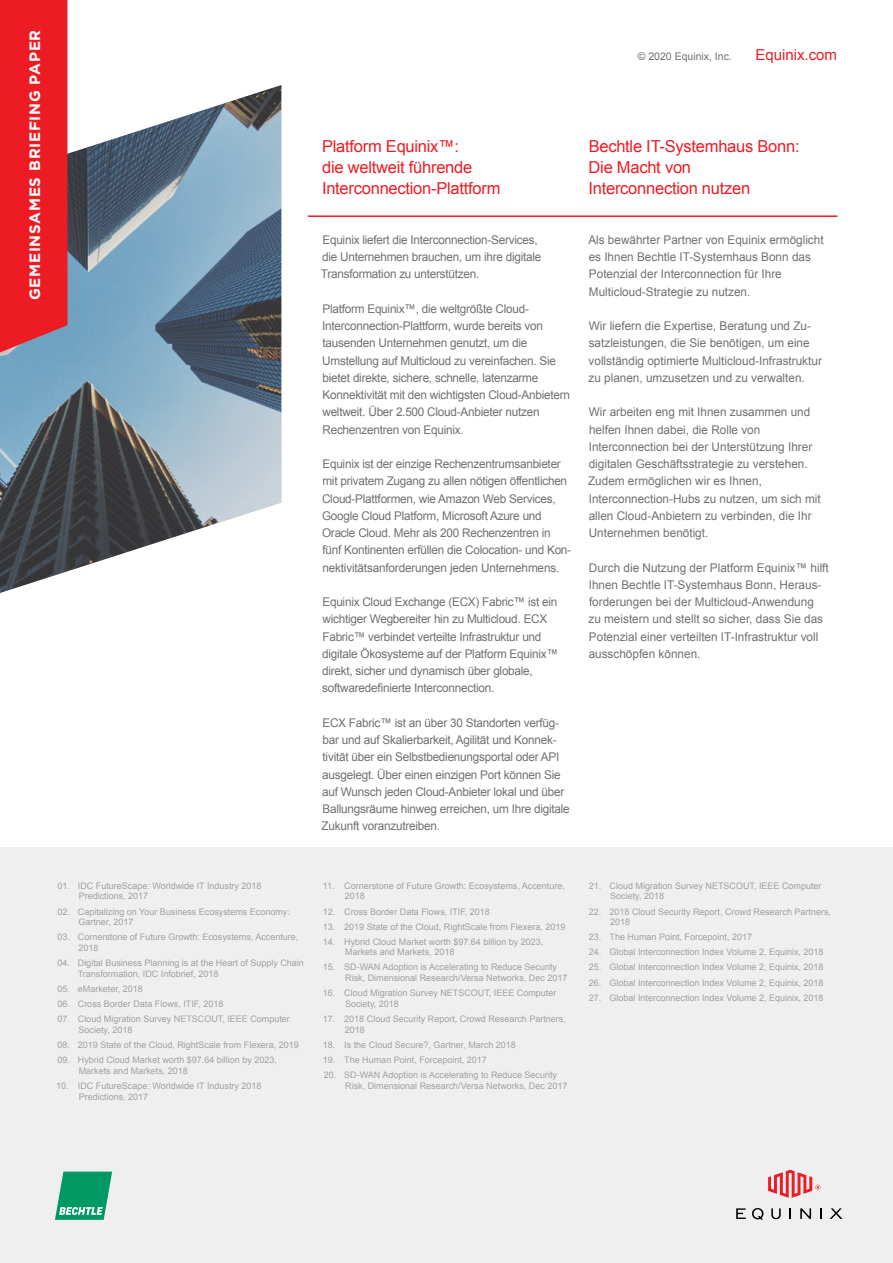
<style>
.page{position:relative;width:893px;height:1263px;background:#fff}
.page>*{position:absolute;margin:0;border:0;box-sizing:border-box;transform-origin:0 0}
.t1{font:16.5px/20.7px "Arial";letter-spacing:-.015em;color:#ed1c24}
.t2{font:700 15px "Gotham";letter-spacing:.05em;color:#fff}
.t3{font:15px "Arial";color:#ed1c24}
.t4{font:12px/17.2px "Arial";letter-spacing:-.02em;color:#707073}
.t5{font:12px/17.2px "Arial";color:#707073}
.t6{font:10.5px "Arial";color:#707073}
.t7{font:9px/10.8px "Arial";color:#a1a1a4}
</style>
<div class="page">
<div style="left:0;top:848px;width:893px;height:415px;background:#efeff0"></div>
<img style="left:0;top:85px;width:281px;height:508px">
<div style="left:0;top:0;width:68px;height:352px;background:#ed1c24"></div>
<svg style="left:736px;top:1208px;width:10px;height:11px"></svg>
<svg style="left:771px;top:1208px;width:10px;height:11px"></svg>
<svg style="left:789px;top:1208px;width:2px;height:11px"></svg>
<svg style="left:800px;top:1208px;width:11px;height:11px"></svg>
<svg style="left:820px;top:1208px;width:2px;height:11px"></svg>
<svg style="left:830px;top:1208px;width:12px;height:11px"></svg>
<svg style="left:752px;top:1208px;width:11px;height:12px"></svg>
<svg style="left:768px;top:1170px;width:52px;height:28px"></svg>
<hr style="left:308px;top:215px;width:529px;height:2px;background:#ed1c24">
<svg style="left:55px;top:1171px;width:57px;height:49px"></svg>
<p class="t2" style="left:25px;top:300px;width:272px;rotate:-90deg">GEMEINSAMES BRIEFING PAPER</p>
<p class="t6" style="left:638px;top:49px;width:96px">© 2020 Equinix, Inc.</p>
<p class="t3" style="left:755px;top:45px;width:83px">Equinix.com</p>
<p class="t1" style="left:322px;top:136px;width:180px">Platform Equinix™:<br>die weltweit führende<br>Interconnection-Plattform</p>
<p class="t4" style="left:321px;top:231px;width:222px">Equinix liefert die Interconnection-Services, die Unternehmen brauchen, um ihre digitale<br>Transformation zu unterstützen.</p>
<p class="t4" style="left:322px;top:300px;width:249px">Platform Equinix™, die weltgrößte Cloud-Interconnection-Plattform, wurde bereits von tausenden Unternehmen genutzt, um die Umstellung auf Multicloud zu vereinfachen. Sie bietet direkte, sichere, schnelle, latenzarme Konnektivität mit den wichtigsten Cloud-Anbietern weltweit. Über 2.500 Cloud-Anbieter nutzen Rechenzentren von Equinix.</p>
<p class="t4" style="left:322px;top:455px;width:251px">Equinix ist der einzige Rechenzentrumsanbieter mit privatem Zugang zu allen nötigen öffentlichen Cloud-Plattformen, wie Amazon Web Services, Google Cloud Platform, Microsoft Azure und Oracle Cloud. Mehr als 200 Rechenzentren in fünf Kontinenten erfüllen die Colocation- und Kon&shy;nektivitätsanforderungen jeden Unternehmens.</p>
<p class="t4" style="left:322px;top:593px;width:238px">Equinix Cloud Exchange (ECX) Fabric™ ist ein wichtiger Wegbereiter hin zu Multicloud. ECX Fabric™ verbindet verteilte Infrastruktur und digitale Ökosysteme auf der Platform Equinix™ direkt, sicher und dynamisch über globale, softwaredefinierte Interconnection.</p>
<p class="t4" style="left:322px;top:714px;width:250px">ECX Fabric™ ist an über 30 Standorten verfüg&shy;bar und auf Skalierbarkeit, Agilität und Konnek&shy;tivität über ein Selbstbedienungsportal oder API ausgelegt. Über einen einzigen Port können Sie auf Wunsch jeden Cloud-Anbieter lokal und über Ballungsräume hinweg erreichen, um Ihre digitale Zukunft voranzutreiben.</p>
<p class="t1" style="left:589px;top:136px;width:212px">Bechtle IT-Systemhaus Bonn:<br>Die Macht von</p>
<p class="t1" style="left:588px;top:178px;width:163px">Interconnection nutzen</p>
<p class="t5" style="left:588px;top:231px;width:237px">Als bewährter Partner von Equinix ermöglicht es Ihnen Bechtle IT-Systemhaus Bonn das Potenzial der Interconnection für Ihre Multicloud-Strategie zu nutzen.</p>
<p class="t5" style="left:588px;top:317px;width:235px">Wir liefern die Expertise, Beratung und Zu&shy;satzleistungen, die Sie benötigen, um eine vollständig optimierte Multicloud-Infrastruktur zu planen, umzusetzen und zu verwalten.</p>
<p class="t5" style="left:588px;top:404px;width:234px">Wir arbeiten eng mit Ihnen zusammen und helfen Ihnen dabei, die Rolle von Interconnection bei der Unterstützung Ihrer digitalen Geschäftsstrategie zu verstehen.<br>Zudem ermöglichen wir es Ihnen, Interconnection-Hubs zu nutzen, um sich mit allen Cloud-Anbietern zu verbinden, die Ihr Unternehmen benötigt.</p>
<p class="t5" style="left:588px;top:559px;width:242px">Durch die Nutzung der Platform Equinix™ hilft Ihnen Bechtle IT-Systemhaus Bonn, Heraus&shy;forderungen bei der Multicloud-Anwendung<br>zu meistern und stellt so sicher, dass Sie das Potenzial einer verteilten IT-Infrastruktur voll ausschöpfen können.</p>
<p class="t7" style="left:79px;top:880px;width:184px;text-indent:-21px">01. IDC FutureScape: Worldwide IT Industry 2018<br>Predictions, 2017</p>
<p class="t7" style="left:78px;top:906px;width:213px;text-indent:-21px">02. Capitalizing on Your Business Ecosystems Economy:<br>Gartner, 2017</p>
<p class="t7" style="left:78px;top:932px;width:221px;text-indent:-21px">03. Cornerstone of Future Growth: Ecosystems, Accenture,<br>2018</p>
<p class="t7" style="left:78px;top:958px;width:228px;text-indent:-20px">04. Digital Business Planning is at the Heart of Supply Chain<br>Transformation, IDC Infobrief, 2018</p>
<p class="t7" style="left:57px;top:983px;width:87px">05. eMarketer, 2018</p>
<p class="t7" style="left:57px;top:999px;width:167px">06. Cross Border Data Flows, ITIF, 2018</p>
<p class="t7" style="left:79px;top:1014px;width:213px;text-indent:-21px">07. Cloud Migration Survey NETSCOUT, IEEE Computer<br>Society, 2018</p>
<p class="t7" style="left:57px;top:1039px;width:243px">08. 2019 State of the Cloud, RightScale from Flexera, 2019</p>
<p class="t7" style="left:79px;top:1055px;width:200px;text-indent:-21px">09. Hybrid Cloud Market worth $97.64 billion by 2023,<br>Markets and Markets, 2018</p>
<p class="t7" style="left:79px;top:1080px;width:184px;text-indent:-22px">10. IDC FutureScape: Worldwide IT Industry 2018<br>Predictions, 2017</p>
<p class="t7" style="left:345px;top:880px;width:221px;text-indent:-22px">11. Cornerstone of Future Growth: Ecosystems, Accenture,<br>2018</p>
<p class="t7" style="left:323px;top:906px;width:169px">12. Cross Border Data Flows, ITIF, 2018</p>
<p class="t7" style="left:323px;top:921px;width:244px">13. 2019 State of the Cloud, RightScale from Flexera, 2019</p>
<p class="t7" style="left:345px;top:936px;width:200px;text-indent:-23px">14. Hybrid Cloud Market worth $97.64 billion by 2023,<br>Markets and Markets, 2018</p>
<p class="t7" style="left:345px;top:962px;width:224px;text-indent:-22px">15. SD-WAN Adoption is Accelerating to Reduce Security<br>Risk, Dimensional Research/Versa Networks, Dec 2017</p>
<p class="t7" style="left:345px;top:988px;width:213px;text-indent:-22px">16. Cloud Migration Survey NETSCOUT, IEEE Computer<br>Society, 2018</p>
<p class="t7" style="left:345px;top:1014px;width:222px;text-indent:-22px">17. 2018 Cloud Security Report, Crowd Research Partners,<br>2018</p>
<p class="t7" style="left:323px;top:1039px;width:195px">18. Is the Cloud Secure?, Gartner, March 2018</p>
<p class="t7" style="left:323px;top:1055px;width:166px">19. The Human Point, Forcepoint, 2017</p>
<p class="t7" style="left:345px;top:1070px;width:224px;text-indent:-22px">20. SD-WAN Adoption is Accelerating to Reduce Security<br>Risk, Dimensional Research/Versa Networks, Dec 2017</p>
<p class="t7" style="left:610px;top:880px;width:213px;text-indent:-21px">21. Cloud Migration Survey NETSCOUT, IEEE Computer<br>Society, 2018</p>
<p class="t7" style="left:610px;top:906px;width:222px;text-indent:-21px">22. 2018 Cloud Security Report, Crowd Research Partners,<br>2018</p>
<p class="t7" style="left:589px;top:932px;width:165px">23. The Human Point, Forcepoint, 2017</p>
<p class="t7" style="left:589px;top:947px;width:236px">24. Global Interconnection Index Volume 2, Equinix, 2018</p>
<p class="t7" style="left:589px;top:962px;width:236px">25. Global Interconnection Index Volume 2, Equinix, 2018</p>
<p class="t7" style="left:589px;top:977px;width:236px">26. Global Interconnection Index Volume 2, Equinix, 2018</p>
<p class="t7" style="left:589px;top:992px;width:236px">27. Global Interconnection Index Volume 2, Equinix, 2018</p>
</div>
